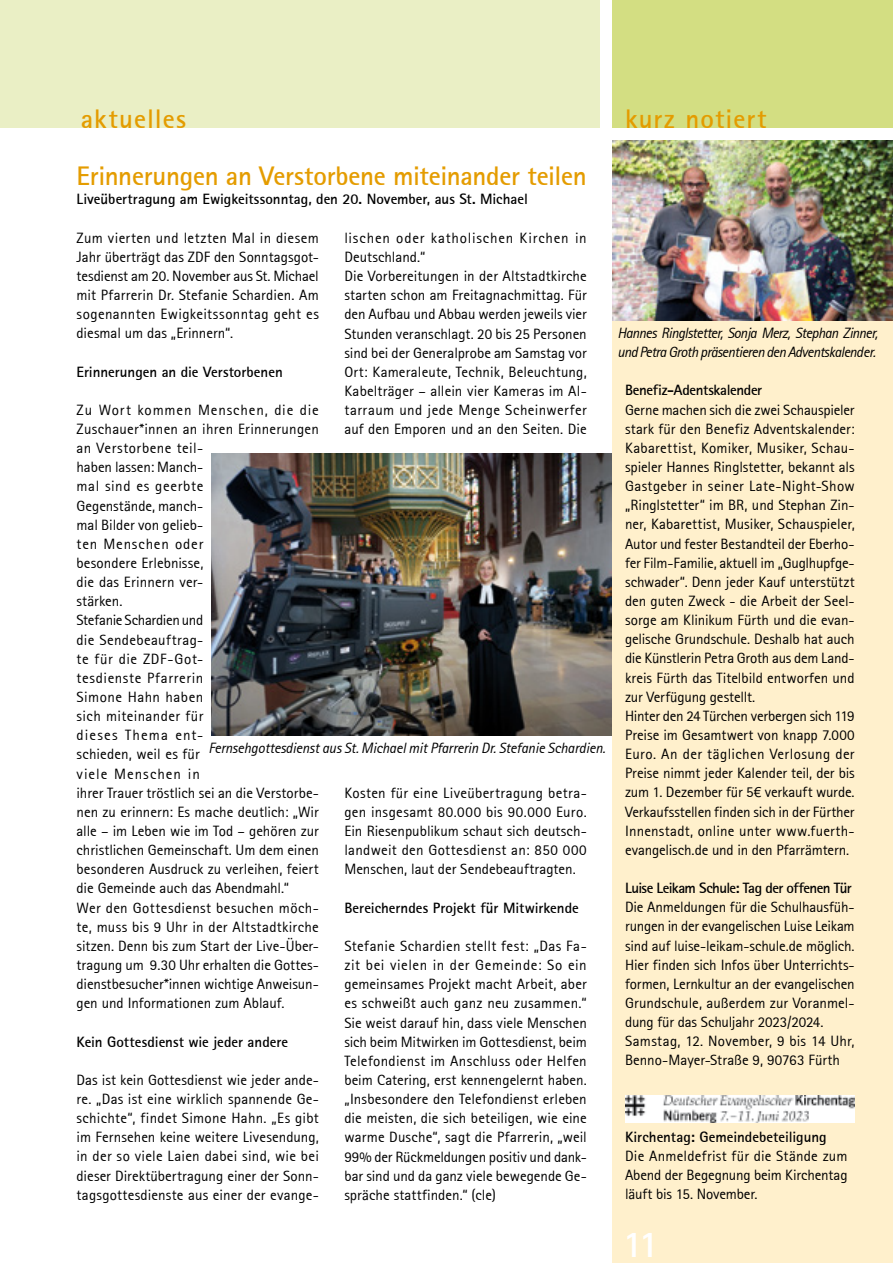
<style>
.page{position:relative;width:893px;height:1263px;background:#fff}
.page>*{position:absolute;margin:0;border:0;box-sizing:border-box;transform-origin:0 0}
.t1{font:37.5px "Rotis Sans Serif Bold 65";color:#fff}
.t2{font:27px "Rotis Sans Serif Bold 65";letter-spacing:-.01em;color:#e49c00}
.t3{font:27px "Rotis Sans Serif Bold 65";letter-spacing:.04em;color:#e49c00}
.t4{font:15px/19.2px "Rotis Sans Serif 55";color:#000;text-align:justify}
.t5{font:15px "Rotis Sans Serif Bold 65";letter-spacing:-.005em;color:#000}
.t6{font:15px/19.2px "Rotis Sans Serif Italic 56";letter-spacing:-.04em;color:#000}
.t7{font:15px "Rotis Sans Serif Italic 56";letter-spacing:-.01em;color:#000}
.t8{font:15px "Rotis Sans Serif Bold 65";letter-spacing:-.04em;color:#000}
.t9{font:15px "Rotis Sans Serif Bold 65";letter-spacing:-.025em;color:#000}
</style>
<div class="page">
<div style="left:612px;top:0;width:281px;height:128px;background:#d3de82"></div>
<div style="left:0;top:0;width:600px;height:128px;background:#eaefc5"></div>
<div style="left:612px;top:140px;width:281px;height:1123px;background:#fff0cc"></div>
<img style="left:625px;top:1095px;width:230px;height:27px">
<img style="left:612px;top:140px;width:281px;height:181px">
<img style="left:212px;top:454px;width:399px;height:282px">
<h2 class="t3" style="left:81px;top:101px;width:107px">aktuelles</h2>
<h2 class="t3" style="left:625px;top:101px;width:143px">kurz notiert</h2>
<h2 class="t2" style="left:77px;top:159px;width:512px">Erinnerungen an Verstorbene miteinander teilen</h2>
<p class="t5" style="left:77px;top:190px;width:453px">Liveübertragung am Ewigkeitssonntag, den 20. November, aus St. Michael</p>
<p class="t4" style="left:77px;top:228px;width:244px">Zum vierten und letzten Mal in diesem Jahr überträgt das ZDF den Sonntagsgot&shy;tesdienst am 20. November aus St. Michael mit Pfarrerin Dr. Stefanie Schardien. Am sogenannten Ewigkeitssonntag geht es diesmal um das „Erinnern“.</p>
<p class="t5" style="left:77px;top:362px;width:208px">Erinnerungen an die Verstorbenen</p>
<p class="t4" style="left:77px;top:400px;width:244px;text-align:left">Zu Wort kommen Menschen, die die<br>Zuschauer*innen an ihren Erinnerungen an Verstorbene teil-<br>haben lassen: Manch-<br>mal sind es geerbte<br>Gegenstände, manch-<br>mal Bilder von gelieb-<br>ten Menschen oder<br>besondere Erlebnisse,<br>die das Erinnern ver-<br>stärken.<br>Stefanie Schardien und<br>die Sendebeauftrag-<br>te für die ZDF-Got-<br>tesdienste Pfarrerin<br>Simone Hahn haben<br>sich miteinander für<br>dieses Thema ent-<br>schieden, weil es für<br>viele Menschen in<br>ihrer Trauer tröstlich sei an die Verstorbe&shy;nen zu erinnern: Es mache deutlich: „Wir alle – im Leben wie im Tod – gehören zur christlichen Gemeinschaft. Um dem einen besonderen Ausdruck zu verleihen, feiert die Gemeinde auch das Abendmahl.“<br>Wer den Gottesdienst besuchen möch&shy;te, muss bis 9 Uhr in der Altstadtkirche sitzen. Denn bis zum Start der Live-Über&shy;tragung um 9.30 Uhr erhalten die Gottes&shy;dienstbesucher*innen wichtige Anweisun&shy;gen und Informationen zum Ablauf.</p>
<p class="t5" style="left:77px;top:1032px;width:213px">Kein Gottesdienst wie jeder andere</p>
<p class="t4" style="left:77px;top:1070px;width:244px">Das ist kein Gottesdienst wie jeder ande&shy;re. „Das ist eine wirklich spannende Ge&shy;schichte“, findet Simone Hahn. „Es gibt im Fernsehen keine weitere Livesendung, in der so viele Laien dabei sind, wie bei dieser Direktübertragung einer der Sonn&shy;tagsgottesdienste aus einer der evange-</p>
<p class="t4" style="left:344px;top:228px;width:244px;text-align:left">lischen oder katholischen Kirchen in Deutschland.“<br>Die Vorbereitungen in der Altstadtkirche starten schon am Freitagnachmittag. Für den Aufbau und Abbau werden jeweils vier Stunden veranschlagt. 20 bis 25 Personen sind bei der Generalprobe am Samstag vor Ort: Kameraleute, Technik, Beleuchtung, Kabelträger – allein vier Kameras im Al&shy;tarraum und jede Menge Scheinwerfer auf den Emporen und an den Seiten. Die</p>
<p class="t7" style="left:208px;top:739px;width:399px">Fernsehgottesdienst aus St. Michael mit Pfarrerin Dr. Stefanie Schardien.</p>
<p class="t4" style="left:344px;top:783px;width:244px">Kosten für eine Liveübertragung betra&shy;gen insgesamt 80.000 bis 90.000 Euro.<br>Ein Riesenpublikum schaut sich deutsch&shy;landweit den Gottesdienst an: 850 000<br>Menschen, laut der Sendebeauftragten.</p>
<p class="t5" style="left:344px;top:898px;width:236px">Bereicherndes Projekt für Mitwirkende</p>
<p class="t4" style="left:344px;top:936px;width:244px">Stefanie Schardien stellt fest: „Das Fa&shy;zit bei vielen in der Gemeinde: So ein gemeinsames Projekt macht Arbeit, aber es schweißt auch ganz neu zusammen.“ Sie weist darauf hin, dass viele Menschen sich beim Mitwirken im Gottesdienst, beim Telefondienst im Anschluss oder Helfen beim Catering, erst kennengelernt haben. „Insbesondere den Telefondienst erleben die meisten, die sich beteiligen, wie eine warme Dusche“, sagt die Pfarrerin, „weil 99% der Rückmeldungen positiv und dank&shy;bar sind und da ganz viele bewegende Ge&shy;spräche stattfinden.“ (cle)</p>
<p class="t6" style="left:617px;top:324px;width:262px">Hannes Ringlstetter, Sonja Merz, Stephan Zinner, und Petra Groth präsentieren den Adventskalender.</p>
<p class="t9" style="left:625px;top:381px;width:139px">Benefiz-Adentskalender</p>
<p class="t4" style="left:625px;top:400px;width:231px;text-align:left">Gerne machen sich die zwei Schauspieler stark für den Benefiz Adventskalender:<br>Kabarettist, Komiker, Musiker, Schau&shy;spieler Hannes Ringlstetter, bekannt als Gastgeber in seiner Late-Night-Show „Ringlstetter“ im BR, und Stephan Zin&shy;ner, Kabarettist, Musiker, Schauspieler, Autor und fester Bestandteil der Eberho&shy;fer Film-Familie, aktuell im „Guglhupfge&shy;schwader“. Denn jeder Kauf unterstützt den guten Zweck - die Arbeit der Seel&shy;sorge am Klinikum Fürth und die evan&shy;gelische Grundschule. Deshalb hat auch die Künstlerin Petra Groth aus dem Land&shy;kreis Fürth das Titelbild entworfen und zur Verfügung gestellt.<br>Hinter den 24 Türchen verbergen sich 119<br>Preise im Gesamtwert von knapp 7.000<br>Euro. An der täglichen Verlosung der Preise nimmt jeder Kalender teil, der bis zum 1. Dezember für 5€ verkauft wurde.<br>Verkaufsstellen finden sich in der Fürther Innenstadt, online unter www.fuerth&shy;evangelisch.de und in den Pfarrämtern.</p>
<p class="t8" style="left:625px;top:878px;width:228px">Luise Leikam Schule: Tag der offenen Tür</p>
<p class="t4" style="left:625px;top:897px;width:231px;text-align:left">Die Anmeldungen für die Schulhausfüh&shy;rungen in der evangelischen Luise Leikam sind auf luise-leikam-schule.de möglich.<br>Hier finden sich Infos über Unterrichts&shy;formen, Lernkultur an der evangelischen Grundschule, außerdem zur Voranmel&shy;dung für das Schuljahr 2023/2024.<br>Samstag, 12. November, 9 bis 14 Uhr, Benno-Mayer-Straße 9, 90763 Fürth</p>
<p class="t5" style="left:625px;top:1127px;width:203px">Kirchentag: Gemeindebeteiligung</p>
<p class="t4" style="left:625px;top:1146px;width:224px">Die Anmeldefrist für die Stände zum Abend der Begegnung beim Kirchentag läuft bis 15. November.</p>
<h1 class="t1" style="left:623px;top:1220px;width:37px">11</h1>
</div>
